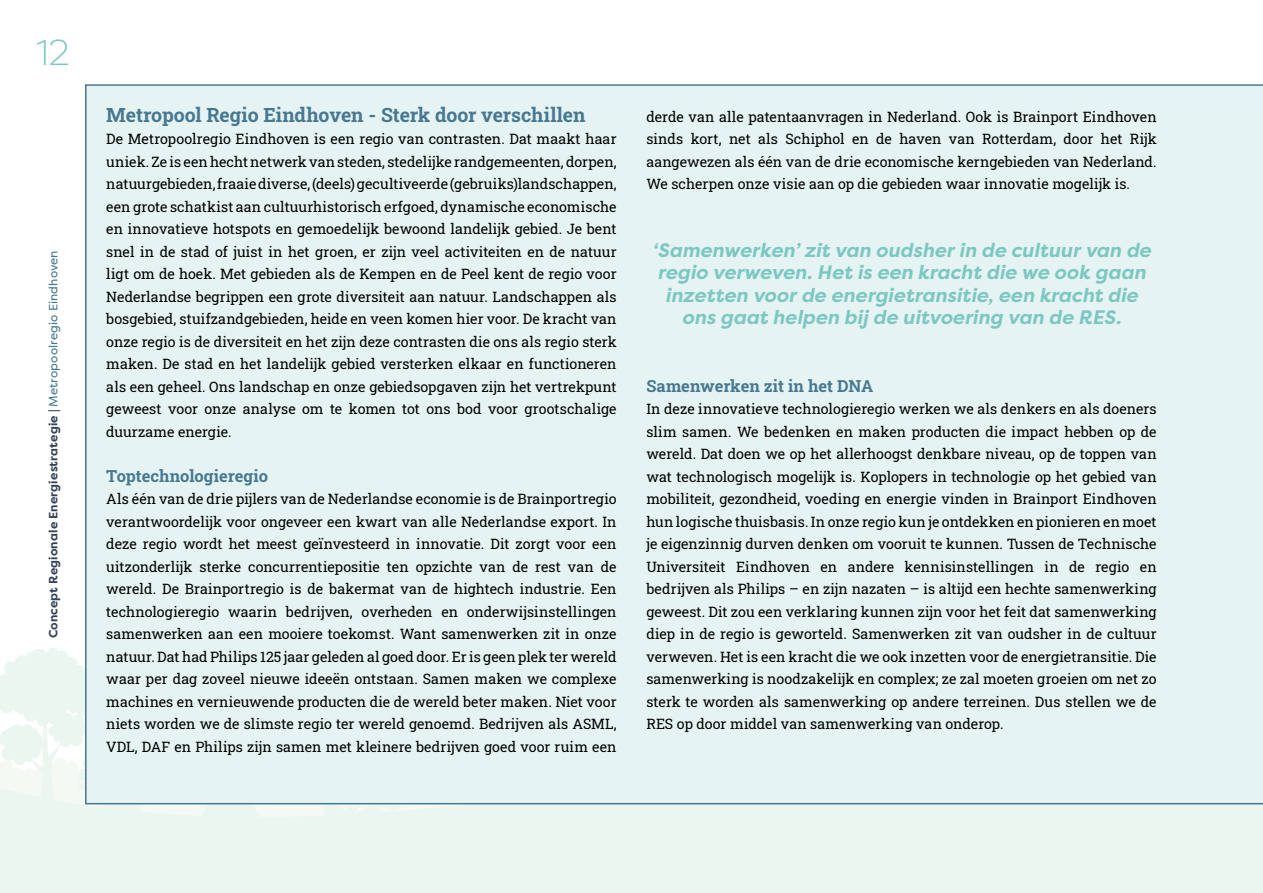
<style>
.page{position:relative;width:1263px;height:893px;background:#fff}
.page>*{position:absolute;margin:0;border:0;box-sizing:border-box;transform-origin:0 0}
.t1{font:300 36px "Filson Pro";color:#7dc7c2}
.Streamer{font:italic 700 19.5px/22.5px "Filson Pro";color:#7dc7c2;text-align:center}
.Tussenkopje_basis{font:700 19.5px "Roboto Slab";letter-spacing:-.005em;color:#477891}
.Tussenkopje_basis-2{font:700 16.5px "Roboto Slab";letter-spacing:-.005em;color:#477891}
.Plat_basis{font:14.25px/22.5px "Roboto Slab";letter-spacing:.005em;color:#000;text-align:justify}
.t2{font:700 12px "Filson Pro";letter-spacing:.015em;color:#334259}
.s1{font-weight:400;color:#477891}
</style>
<div class="page">
<div style="left:0;top:804px;width:915px;height:89px;background:#ecf6f1"></div>
<svg style="left:171px;top:804px;width:115px;height:17px"></svg>
<svg style="left:324px;top:804px;width:82px;height:13px"></svg>
<svg style="left:0;top:648px;width:163px;height:167px"></svg>
<div style="left:915px;top:804px;width:348px;height:89px;background:#ecf6f1"></div>
<div style="left:85px;top:84px;width:1178px;height:720px;background:#e5f4f3"></div>
<h1 class="t1" style="left:37px;top:29px;width:35px">12</h1>
<p class="t2" style="left:46px;top:638px;width:390px;rotate:-90deg">Concept Regionale Energiestrategie | <span class="s1">Metropoolregio Eindhoven</span></p>
<p class="Tussenkopje_basis" style="left:106px;top:101px;width:481px">Metropool Regio Eindhoven - Sterk door verschillen</p>
<p class="Plat_basis" style="left:106px;top:127px;width:512px">De Metropoolregio Eindhoven is een regio van contrasten. Dat maakt haar uniek. Ze is een hecht netwerk van steden, stedelijke randgemeenten, dorpen, natuurgebieden, fraaie diverse, (deels) gecultiveerde (gebruiks)landschappen, een grote schatkist aan cultuurhistorisch erfgoed, dynamische economische en innovatieve hotspots en gemoedelijk bewoond landelijk gebied. Je bent snel in de stad of juist in het groen, er zijn veel activiteiten en de natuur ligt om de hoek. Met gebieden als de Kempen en de Peel kent de regio voor Nederlandse begrippen een grote diversiteit aan natuur. Landschappen als bosgebied, stuifzandgebieden, heide en veen komen hier voor. De kracht van onze regio is de diversiteit en het zijn deze contrasten die ons als regio sterk maken. De stad en het landelijk gebied versterken elkaar en functioneren als een geheel. Ons landschap en onze gebiedsopgaven zijn het vertrekpunt geweest voor onze analyse om te komen tot ons bod voor grootschalige duurzame energie.</p>
<p class="Tussenkopje_basis-2" style="left:106px;top:464px;width:163px">Toptechnologieregio</p>
<p class="Plat_basis" style="left:106px;top:487px;width:512px">Als één van de drie pijlers van de Nederlandse economie is de Brainportregio verantwoordelijk voor ongeveer een kwart van alle Nederlandse export. In deze regio wordt het meest geïnvesteerd in innovatie. Dit zorgt voor een uitzonderlijk sterke concurrentiepositie ten opzichte van de rest van de wereld. De Brainportregio is de bakermat van de hightech industrie. Een technologieregio waarin bedrijven, overheden en onderwijsinstellingen samenwerken aan een mooiere toekomst. Want samenwerken zit in onze natuur. Dat had Philips 125 jaar geleden al goed door. Er is geen plek ter wereld waar per dag zoveel nieuwe ideeën ontstaan. Samen maken we complexe machines en vernieuwende producten die de wereld beter maken. Niet voor niets worden we de slimste regio ter wereld genoemd. Bedrijven als ASML, VDL, DAF en Philips zijn samen met kleinere bedrijven goed voor ruim een</p>
<p class="Plat_basis" style="left:646px;top:105px;width:512px">derde van alle patentaanvragen in Nederland. Ook is Brainport Eindhoven sinds kort, net als Schiphol en de haven van Rotterdam, door het Rijk aangewezen als één van de drie economische kerngebieden van Nederland.<br>We scherpen onze visie aan op die gebieden waar innovatie mogelijk is.</p>
<p class="Streamer" style="left:652px;top:239px;width:500px">‘Samenwerken’ zit van oudsher in de cultuur van de regio verweven. Het is een kracht die we ook gaan inzetten voor de energietransitie, een kracht die ons gaat helpen bij de uitvoering van de RES.</p>
<p class="Tussenkopje_basis-2" style="left:646px;top:374px;width:228px">Samenwerken zit in het DNA</p>
<p class="Plat_basis" style="left:646px;top:397px;width:512px">In deze innovatieve technologieregio werken we als denkers en als doeners slim samen. We bedenken en maken producten die impact hebben op de wereld. Dat doen we op het allerhoogst denkbare niveau, op de toppen van wat technologisch mogelijk is. Koplopers in technologie op het gebied van mobiliteit, gezondheid, voeding en energie vinden in Brainport Eindhoven hun logische thuisbasis. In onze regio kun je ontdekken en pionieren en moet je eigenzinnig durven denken om vooruit te kunnen. Tussen de Technische Universiteit Eindhoven en andere kennisinstellingen in de regio en bedrijven als Philips – en zijn nazaten – is altijd een hechte samenwerking geweest. Dit zou een verklaring kunnen zijn voor het feit dat samenwerking diep in de regio is geworteld. Samenwerken zit van oudsher in de cultuur verweven. Het is een kracht die we ook inzetten voor de energietransitie. Die samenwerking is noodzakelijk en complex; ze zal moeten groeien om net zo sterk te worden als samenwerking op andere terreinen. Dus stellen we de RES op door middel van samenwerking van onderop.</p>
</div>
